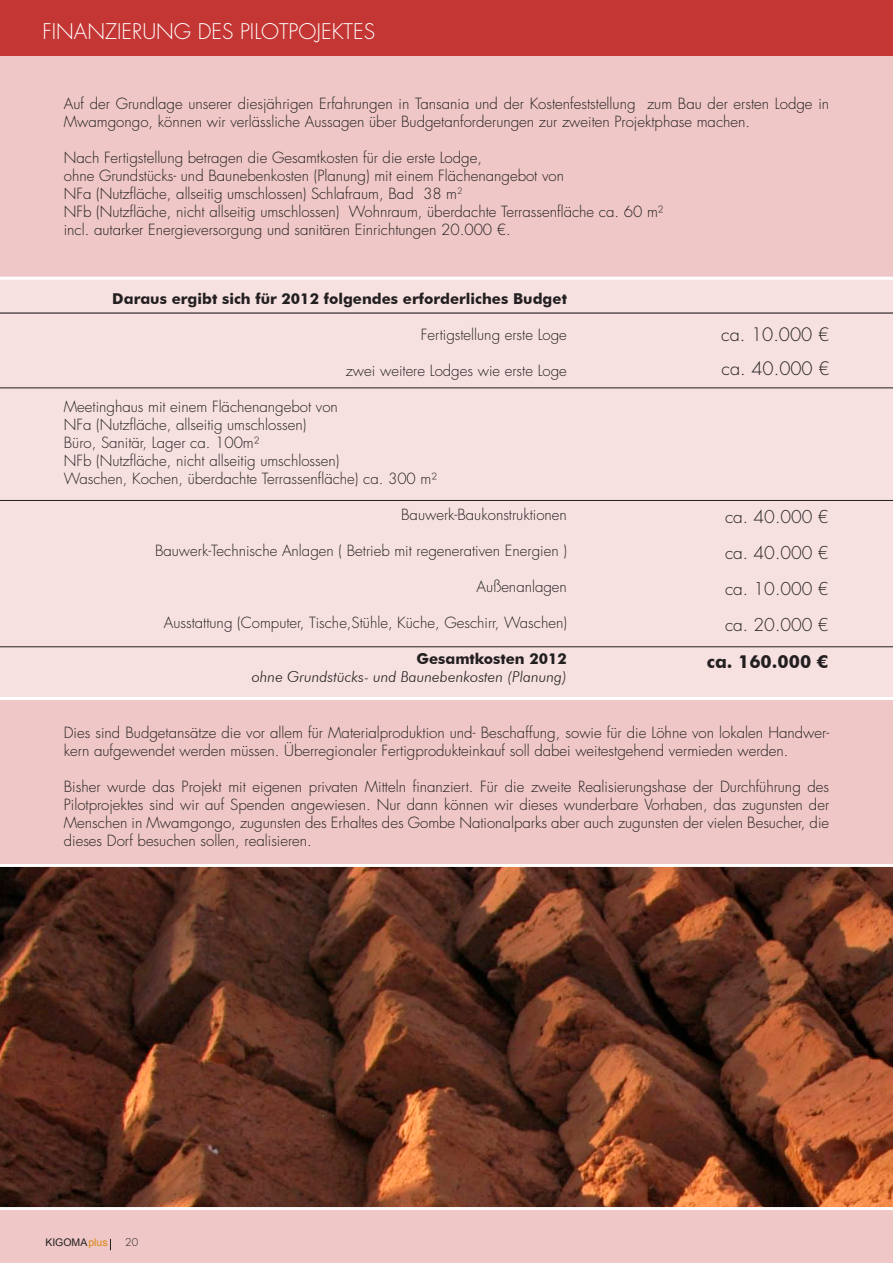
<style>
.page{position:relative;width:893px;height:1263px;background:#fff}
.page>*{position:absolute;margin:0;border:0;box-sizing:border-box;transform-origin:0 0}
.t1{font:300 21px "Futura Std";color:#fff}
.t2{font:300 18px "Futura Std";color:#231f20}
.t3{font:700 18px "Futura BT";color:#231f20}
.t4{font:300 17.25px/36px "Futura Std";color:#231f20;text-align:justify}
.t5{font:300 15px/18px "Futura Std";color:#231f20}
.t6{font:700 15px "Futura BT";color:#231f20}
.t7{font:italic 300 15px "Futura BT";color:#231f20}
.t8{font:10.5px "Arial";color:#231f20}
.t9{font:300 10.5px "Futura Std";color:#231f20}
.s1{color:#d98717}
</style>
<div class="page">
<div style="left:0;top:55px;width:893px;height:1208px;background:#f6e1e0"></div>
<div style="left:0;top:0;width:893px;height:278px;background:#eec7c6"></div>
<div style="left:0;top:699px;width:893px;height:564px;background:#eec7c6"></div>
<div style="left:0;top:0;width:893px;height:55px;background:#c43634"></div>
<hr style="left:0;top:312px;width:893px;height:2px;background:#231f20">
<hr style="left:0;top:388px;width:893px;height:1px;background:#231f20">
<hr style="left:0;top:500px;width:893px;height:1px;background:#231f20">
<hr style="left:0;top:646px;width:893px;height:1px;background:#231f20">
<hr style="left:0;top:277px;width:893px;height:3px;background:#fff">
<hr style="left:0;top:697px;width:893px;height:3px;background:#fff">
<img style="left:0;top:867px;width:893px;height:340px">
<hr style="left:0;top:1207px;width:893px;height:3px;background:#fff">
<hr style="left:0;top:864px;width:893px;height:3px;background:#fff">
<svg style="left:110px;top:1238px;width:1px;height:12px"></svg>
<h1 class="t1" style="left:43px;top:18px;width:208px">Finanzierung des PILOTP</h1>
<h1 class="t1" style="left:298px;top:18px;width:78px">ojektes</h1>
<p class="t5" style="left:64px;top:95px;width:767px">Auf der Grundlage unserer diesjährigen Erfahrungen in Tansania und der Kostenfeststellung zum Bau der ersten Lodge in<br>Mwamgongo, können wir verlässliche Aussagen über Budgetanforderungen zur zweiten Projektphase machen.</p>
<p class="t5" style="left:64px;top:149px;width:601px">Nach Fertigstellung betragen die Gesamtkosten für die erste Lodge,<br>ohne Grundstücks- und Baunebenkosten (Planung) mit einem Flächenangebot von<br>NFa (N utzfläche, allseitig umschlossen) Schlafraum, Bad 38 m<sup>2<br></sup>NFb (N utzfläche, nicht allseitig umschlossen) Wohnraum, überdachte Terrassenfläche ca. 60 m² incl. autarker Energieversorgung und sanitären Einrichtungen 20.000 €.</p>
<p class="t6" style="left:112px;top:289px;width:456px">Daraus ergibt sich für 2012 folgendes erforderliches Budget</p>
<p class="t5" style="left:421px;top:326px;width:148px">Fertigstellung erste Loge</p>
<p class="t5" style="left:346px;top:362px;width:223px">zwei weitere Lodges wie erste Loge</p>
<p class="t5" style="left:64px;top:398px;width:375px">Meetinghaus mit einem Flächenangebot von<br>NFa (N utzfläche, allseitig umschlossen)<br>Büro, Sanitär, Lager ca. 100m²<br>NFb (N utzfläche, nicht allseitig umschlossen)<br>Waschen, Kochen, überdachte Terrassenfläche) ca. 300 m²</p>
<p class="t5" style="left:401px;top:506px;width:167px">Bauwerk-Baukonstruktionen</p>
<p class="t5" style="left:155px;top:542px;width:413px">Bauwerk-Technische Anlagen ( Betrieb mit regenerativen Energien )</p>
<p class="t5" style="left:477px;top:578px;width:92px">Außenanlagen</p>
<p class="t5" style="left:164px;top:614px;width:405px">Ausstattung (Computer, Tische,Stühle, Küche, Geschirr, Waschen)</p>
<p class="t6" style="left:416px;top:649px;width:152px">Gesamtkosten 2012</p>
<p class="t7" style="left:252px;top:667px;width:317px">ohne Grundstücks- und Baunebenkosten (Planung)</p>
<p class="t2" style="left:721px;top:324px;width:109px">ca. 10.000 €</p>
<p class="t2" style="left:722px;top:357px;width:109px">ca. 40.000 €</p>
<p class="t4" style="left:725px;top:499px;width:105px">ca. 40.000 € ca. 40.000 € ca. 10.000 € ca. 20.000 €</p>
<p class="t3" style="left:707px;top:651px;width:123px">ca. 160.000 €</p>
<p class="t5" style="left:64px;top:724px;width:767px">Dies sind Budgetansätze die vor allem für Materialproduktion und- Beschaffung, sowie für die Löhne von lokalen Handwer&shy;kern aufgewendet werden müssen. Überregionaler Fertigprodukteinkauf soll dabei weitestgehend vermieden werden.</p>
<p class="t5" style="left:64px;top:778px;width:767px;text-align:justify">Bisher wurde das Projekt mit eigenen privaten Mitteln finanziert. Für die zweite Realisierungshase der Durchführung des Pilotprojektes sind wir auf Spenden angewiesen. N ur dann können wir dieses wunderbare Vorhaben, das zugunsten der Menschen in Mwamgongo, zugunsten des Erhaltes des Gombe Nationalparks aber auch zugunsten der vielen Besucher, die dieses Dorf besuchen sollen, realisieren.</p>
<p class="t9" style="left:122px;top:1236px;width:15px">20</p>
<p class="t8" style="left:45px;top:1235px;width:64px">KIGOMA<span class="s1">plus</span></p>
<p class="t9" style="left:125px;top:1236px;width:15px">20</p>
</div>
